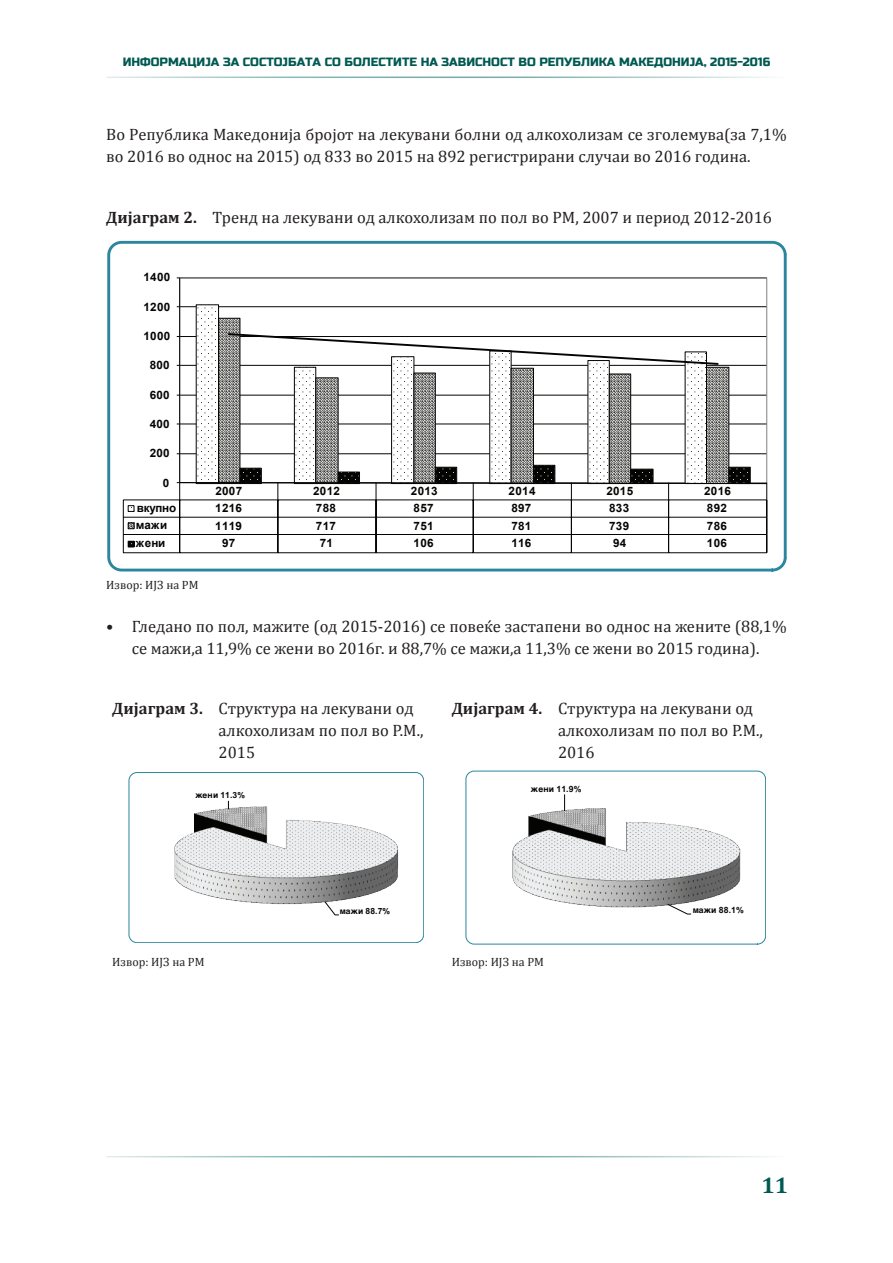
<style>
.page{position:relative;width:893px;height:1263px;background:#fff}
.page>*{position:absolute;margin:0;border:0;box-sizing:border-box;transform-origin:0 0}
.t1{font:700 22.5px "Cambria";color:#005951}
.t2{font:16.5px/21.9px "Cambria";color:#231f20}
.t3{font:12px "Russo One";color:#005951}
.t4{font:12px "Cambria";color:#231f20}
.t5{font:700 11.55px "Arial";letter-spacing:.025em;color:#040503}
.t6{font:8.55px "Macedonian Helv Bold";letter-spacing:.015em;color:#040503}
.t7{font:8.4px "Macedonian Helv Bold";letter-spacing:.015em;color:#040503}
.s1{font-weight:700}
</style>
<div class="page">
<svg style="left:107px;top:240px;width:680px;height:331px"></svg>
<svg style="left:128px;top:772px;width:296px;height:171px"></svg>
<svg style="left:465px;top:770px;width:301px;height:174px"></svg>
<p class="t3" style="left:123px;top:55px;width:649px">Информација за состојбата со болестите на зависност во Република Македонија, 2015-2016</p>
<p class="t2" style="left:106px;top:124px;width:682px">Во Република Македонија бројот на лекувани болни од алкохолизам се зголемува(за 7,1% во 2016 во однос на 2015) од 833 во 2015 на 892 регистрирани случаи во 2016 година.</p>
<p class="t2" style="left:106px;top:206px;width:667px"><span class="s1">Дијаграм 2.</span> Тренд на лекувани од алкохолизам по пол во РМ, 2007 и период 2012-2016</p>
<p class="t5" style="left:144px;top:270px;width:28px">1400</p>
<p class="t5" style="left:144px;top:299px;width:28px">1200</p>
<p class="t5" style="left:144px;top:328px;width:28px">1000</p>
<p class="t5" style="left:150px;top:358px;width:22px">800</p>
<p class="t5" style="left:150px;top:387px;width:22px">600</p>
<p class="t5" style="left:150px;top:416px;width:22px">400</p>
<p class="t5" style="left:150px;top:446px;width:22px">200</p>
<p class="t5" style="left:163px;top:475px;width:8px">0</p>
<p class="t5" style="left:215px;top:483px;width:28px">2007</p>
<p class="t5" style="left:313px;top:483px;width:28px">2012</p>
<p class="t5" style="left:411px;top:483px;width:28px">2013</p>
<p class="t5" style="left:509px;top:483px;width:28px">2014</p>
<p class="t5" style="left:606px;top:483px;width:28px">2015</p>
<p class="t5" style="left:704px;top:483px;width:28px">2016</p>
<p class="t5" style="left:137px;top:500px;width:41px">вкупно</p>
<p class="t5" style="left:215px;top:500px;width:28px">1216</p>
<p class="t5" style="left:316px;top:500px;width:22px">788</p>
<p class="t5" style="left:414px;top:500px;width:22px">857</p>
<p class="t5" style="left:511px;top:500px;width:22px">897</p>
<p class="t5" style="left:609px;top:500px;width:22px">833</p>
<p class="t5" style="left:707px;top:500px;width:22px">892</p>
<p class="t5" style="left:136px;top:518px;width:33px">мажи</p>
<p class="t5" style="left:215px;top:518px;width:28px">1119</p>
<p class="t5" style="left:316px;top:518px;width:22px">717</p>
<p class="t5" style="left:414px;top:518px;width:22px">751</p>
<p class="t5" style="left:511px;top:518px;width:22px">781</p>
<p class="t5" style="left:609px;top:518px;width:22px">739</p>
<p class="t5" style="left:707px;top:518px;width:22px">786</p>
<p class="t5" style="left:136px;top:535px;width:31px">жени</p>
<p class="t5" style="left:222px;top:536px;width:15px">97</p>
<p class="t5" style="left:320px;top:536px;width:15px">71</p>
<p class="t5" style="left:414px;top:536px;width:22px">106</p>
<p class="t5" style="left:511px;top:536px;width:22px">116</p>
<p class="t5" style="left:613px;top:536px;width:15px">94</p>
<p class="t5" style="left:707px;top:536px;width:22px">106</p>
<p class="t4" style="left:106px;top:577px;width:94px">Извор: ИЈЗ на РМ</p>
<p class="t2" style="left:106px;top:615px;width:682px;text-align:center">• Гледано по пол, мажите (од 2015-2016) се повеќе застапени во однос на жените (88,1% се мажи,а 11,9% се жени во 2016г. и 88,7% се мажи,а 11,3% се жени во 2015 година).</p>
<p class="t2" style="left:219px;top:698px;width:206px;text-indent:-106px"><span class="s1">Дијаграм 3.</span> Структура на лекувани од алкохолизам по пол во Р.М.,<br>2015</p>
<p class="t2" style="left:558px;top:698px;width:206px;text-indent:-106px"><span class="s1">Дијаграм 4.</span> Структура на лекувани од алкохолизам по пол во Р.М.,<br>2016</p>
<p class="t7" style="left:195px;top:790px;width:51px">`eni 11.3%</p>
<p class="t7" style="left:340px;top:907px;width:52px">ma`i 88.7%</p>
<p class="t6" style="left:531px;top:784px;width:52px">`eni 11.9%</p>
<p class="t4" style="left:112px;top:954px;width:94px">Извор: ИЈЗ на РМ</p>
<p class="t4" style="left:452px;top:954px;width:94px">Извор: ИЈЗ на РМ</p>
<p class="t6" style="left:693px;top:905px;width:53px">ma`i 88.1%</p>
<h1 class="t1" style="left:761px;top:1172px;width:28px">11</h1>
</div>
